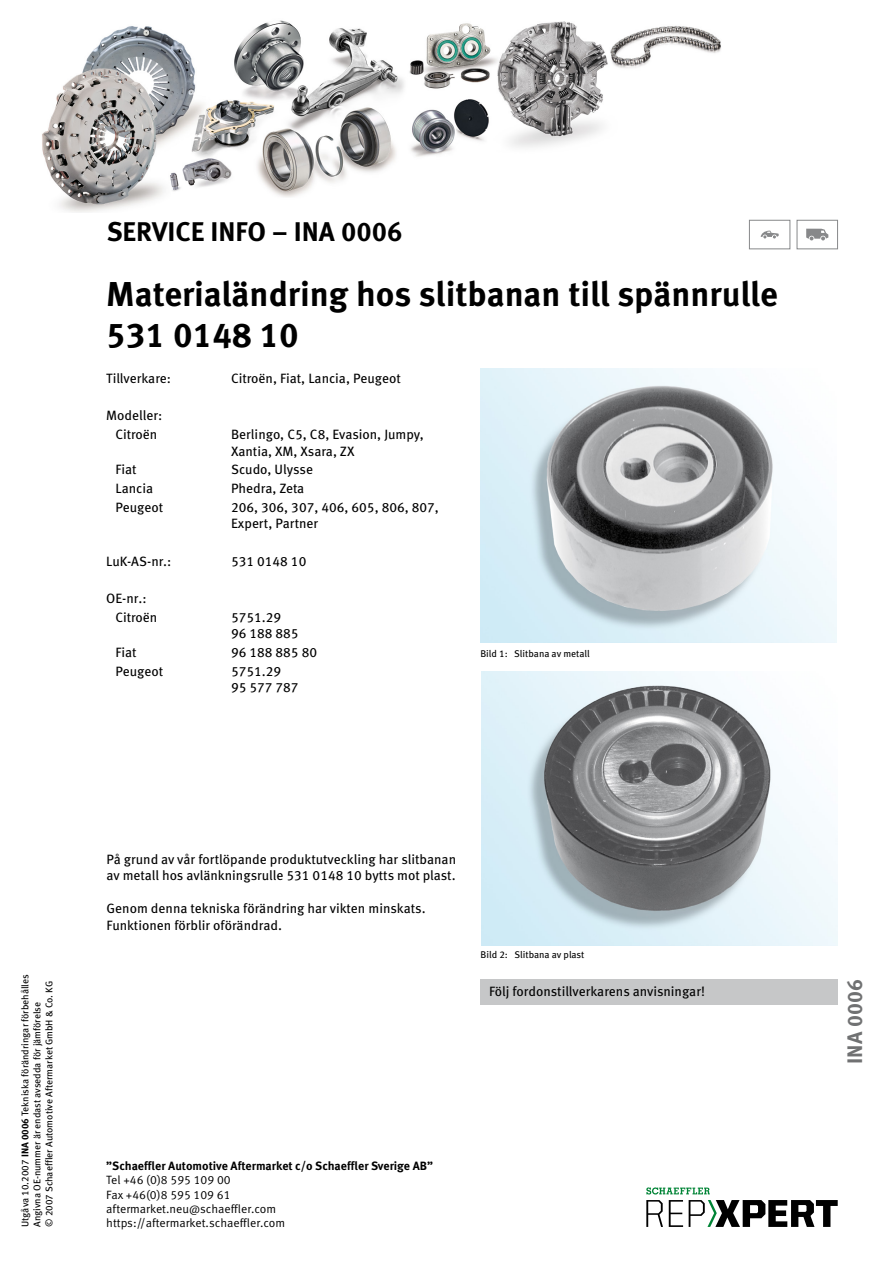
<style>
.page{position:relative;width:893px;height:1263px;background:#fff}
.page>*{position:absolute;margin:0;border:0;box-sizing:border-box;transform-origin:0 0}
.t1{font:700 34.5px/41.4px "Meta Pro";color:#000}
.t2{font:700 27px "Meta Pro";color:#000}
.t3{font:700 21px "Meta Pro";color:#707172}
.t4{font:13.5px/16.5px "Meta Pro";color:#000}
.t5{font:12px/14.4px "Meta Pro Norm";color:#000}
.t6{font:700 12px "Meta Pro";color:#000}
.t7{font:9.75px/12px "Meta Pro";color:#000}
.s1{font-weight:700}
</style>
<div class="page">
<div style="left:480px;top:980px;width:358px;height:25px;background:#c6c7c8"></div>
<div style="left:749px;top:220px;width:41px;height:29px;border:1px solid #87888a"></div>
<svg style="left:761px;top:231px;width:18px;height:7px"></svg>
<div style="left:797px;top:220px;width:41px;height:29px;border:1px solid #87888a"></div>
<svg style="left:806px;top:229px;width:22px;height:11px"></svg>
<img style="left:42px;top:20px;width:679px;height:192px">
<svg style="left:646px;top:1200px;width:17px;height:27px"></svg>
<svg style="left:669px;top:1200px;width:14px;height:27px"></svg>
<svg style="left:689px;top:1200px;width:149px;height:27px"></svg>
<svg style="left:646px;top:1187px;width:64px;height:7px"></svg>
<img style="left:480px;top:369px;width:357px;height:274px">
<img style="left:481px;top:671px;width:356px;height:274px">
<h2 class="t2" style="left:107px;top:210px;width:297px">SERVICE INFO – INA 0006</h2>
<h1 class="t1" style="left:106px;top:271px;width:673px">Materialändring hos slitbanan till spännrulle<br>531 0148 10</h1>
<p class="t4" style="left:106px;top:369px;width:66px">Tillverkare:</p>
<p class="t4" style="left:231px;top:369px;width:171px">Citroën, Fiat, Lancia, Peugeot</p>
<p class="t4" style="left:106px;top:405px;width:58px;line-height:18.8px;text-align:center">Modeller:<br>Citroën</p>
<p class="t4" style="left:231px;top:425px;width:194px">Berlingo, C5, C8, Evasion, Jumpy,<br>Xantia, XM, Xsara, ZX</p>
<p class="t4" style="left:115px;top:460px;width:23px">Fiat</p>
<p class="t4" style="left:231px;top:460px;width:84px">Scudo, Ulysse</p>
<p class="t4" style="left:115px;top:479px;width:39px">Lancia</p>
<p class="t4" style="left:231px;top:479px;width:75px">Phedra, Zeta</p>
<p class="t4" style="left:115px;top:498px;width:49px">Peugeot</p>
<p class="t4" style="left:231px;top:498px;width:209px">206, 306, 307, 406, 605, 806, 807,<br>Expert, Partner</p>
<p class="t4" style="left:106px;top:552px;width:67px">LuK-AS-nr.:</p>
<p class="t4" style="left:231px;top:552px;width:77px">531 0148 10</p>
<p class="t4" style="left:115px;top:588px;width:43px;line-height:18.8px;text-indent:-9px">OE-nr.:<br>Citroën</p>
<p class="t4" style="left:231px;top:608px;width:69px">5751.29<br>96 188 885</p>
<p class="t4" style="left:115px;top:643px;width:23px">Fiat</p>
<p class="t4" style="left:231px;top:643px;width:88px">96 188 885 80</p>
<p class="t4" style="left:115px;top:662px;width:49px">Peugeot</p>
<p class="t4" style="left:231px;top:662px;width:69px">5751.29<br>95 577 787</p>
<p class="t7" style="left:480px;top:647px;width:111px">Bild 1: Slitbana av metall</p>
<p class="t4" style="left:106px;top:850px;width:351px">På grund av vår fortlöpande produktutveckling har slitbanan av metall hos avlänkningsrulle 531 0148 10 bytts mot plast.</p>
<p class="t4" style="left:106px;top:899px;width:321px">Genom denna tekniska förändring har vikten minskats.<br>Funktionen förblir oförändrad.</p>
<p class="t7" style="left:480px;top:948px;width:106px">Bild 2: Slitbana av plast</p>
<p class="t7" style="left:19px;top:1227px;width:254px;rotate:-90deg">Utgåva 10.2007 <span class="s1">INA 0006</span> Tekniska förändringar förbehålles<br>Angivna OE-nummer är endast avsedda för jämförelse<br>© 2007 Schaeffler Automotive Aftermarket GmbH &amp; Co. KG</p>
<p class="t4" style="left:489px;top:982px;width:217px">Följ fordonstillverkarens anvisningar!</p>
<p class="t6" style="left:106px;top:1156px;width:328px">”Schaeffler Automotive Aftermarket c/o Schaeffler Sverige AB”</p>
<p class="t5" style="left:106px;top:1172px;width:180px">Tel +46 (0)8 595 109 00<br>Fax +46(0)8 595 109 61 aftermarket.neu@schaeffler.com https://aftermarket.schaeffler.com</p>
<h3 class="t3" style="left:838px;top:1064px;width:86px;rotate:-90deg">INA 0006</h3>
</div>
